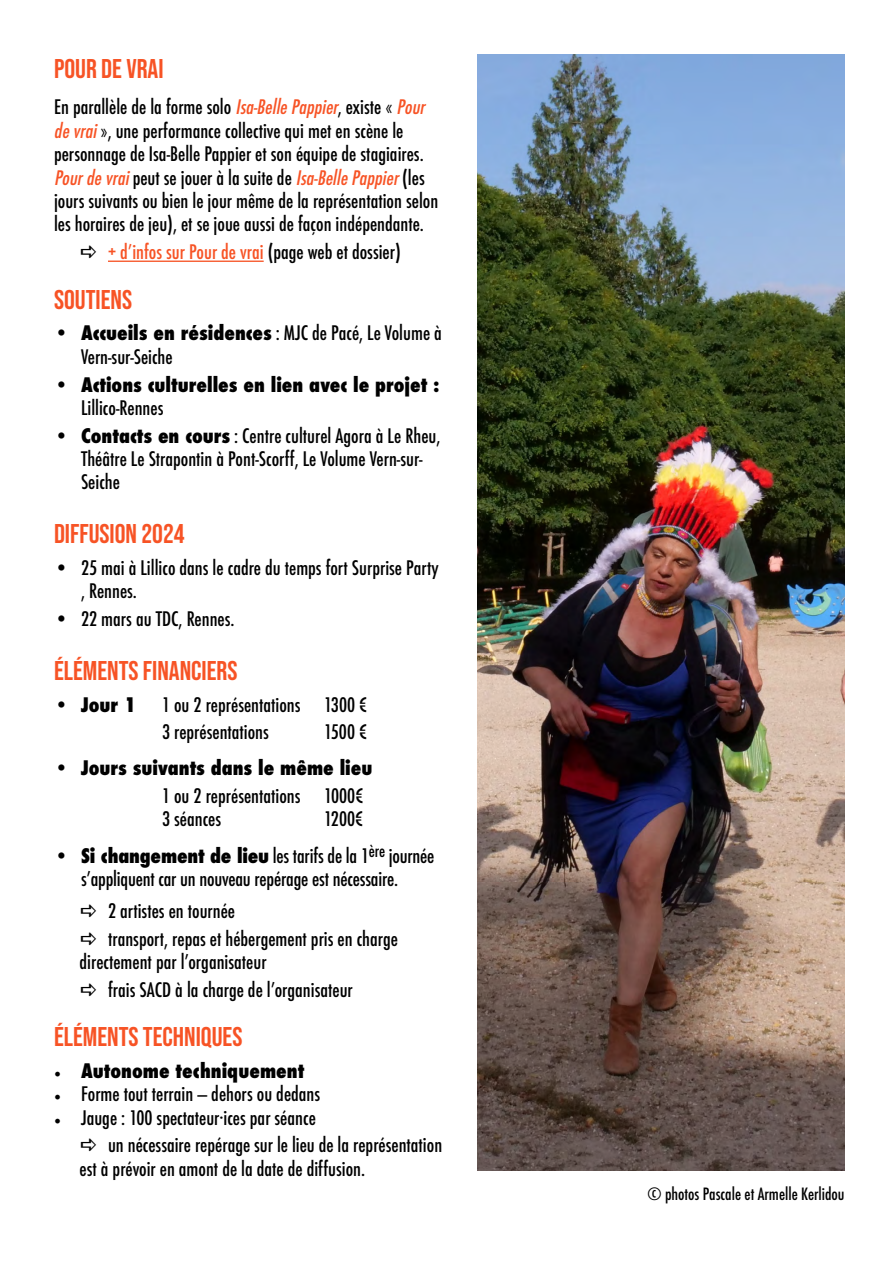
<style>
.page{position:relative;width:893px;height:1263px;background:#fff}
.page>*{position:absolute;margin:0;border:0;box-sizing:border-box;transform-origin:0 0}
.t1{font:27px "Bebas Neue";color:#f75325}
.t2{font:500 condensed 19.5px/23.4px "Futura";color:#000}
.t3{font:800 condensed 19.5px "Futura";color:#000}
.t4{font:500 condensed 19.5px "Futura";color:#f75325}
.t5{font:500 condensed 16.5px "Futura";color:#000}
.s1{font-style:italic;color:#f75325}
.s2{color:#000}
.s3{font-weight:800}
.s4{font-family:"Minion Pro";font-weight:400;font-stretch:normal;font-size:18px}
</style>
<div class="page">
<hr style="left:108px;top:261px;width:156px;height:1px;background:#f75325">
<img style="left:478px;top:54px;width:367px;height:1116px">
<h1 class="t1" style="left:54px;top:54px;width:111px">POUR DE VRAI</h1>
<p class="t2" style="left:54px;top:96px;width:386px">En parallèle de la forme solo <span class="s1">Isa-BellePappier</span>, existe « <span class="s1">Pour devrai</span>», une performance collective qui met en scène le personnage de Isa-Belle Pappier et son équipe de stagiaires.<br><span class="s1">Pourdevrai</span>p e u t s e j o u e r à l a s u i t e d e <span class="s1">Isa-BellePappier</span>( l e s jours suivants ou bien le jour même de la représentation selon les horaires de jeu), et se joue aussi de façon indépendante.</p>
<p class="t4" style="left:108px;top:239px;width:294px">+ d’infos sur Pour de vrai <span class="s2">(page web et dossier)</span></p>
<h1 class="t1" style="left:54px;top:284px;width:80px">SOUTIENS</h1>
<p class="t2" style="left:81px;top:322px;width:362px;text-indent:-27px"><span class="s3">• Accueils en résidences</span> : MJC de Pacé, Le Volume à<br>Vern-sur-Seiche</p>
<p class="t3" style="left:54px;top:371px;width:387px">• Actions culturelles en lien avec le projet :</p>
<p class="t2" style="left:81px;top:396px;width:84px">Lillico-Rennes</p>
<p class="t2" style="left:81px;top:424px;width:361px;text-indent:-27px"><span class="s3">• Contacts en cours</span> : Centre culturel Agora à Le Rheu,<br>Théâtre Le Strapontin à Pont-Scorff, Le Volume Vern-sur-<br>Seiche</p>
<h1 class="t1" style="left:54px;top:518px;width:132px">DIFFUSION 2024</h1>
<p class="t2" style="left:81px;top:556px;width:359px;text-indent:-27px">• 25 mai à Lillico dans le cadre du temps fort Surprise Party , Rennes.</p>
<p class="t2" style="left:54px;top:607px;width:182px">• 22 mars au TDC, Rennes.</p>
<h1 class="t1" style="left:54px;top:655px;width:185px">ÉLÉMENTS FINANCIERS</h1>
<p class="t3" style="left:54px;top:691px;width:83px">• Jour 1</p>
<p class="t2" style="left:162px;top:691px;width:207px;line-height:27.6px">1 ou 2 représentations 1300 €<br>3 représentations</p>
<p class="t2" style="left:324px;top:720px;width:45px">1500 €</p>
<p class="t3" style="left:54px;top:755px;width:320px">• Jours suivants dans le même lieu</p>
<p class="t2" style="left:162px;top:784px;width:203px">1 ou 2 représentations 1000€<br>3 séances</p>
<p class="t2" style="left:324px;top:808px;width:41px">1200€</p>
<p class="t2" style="left:54px;top:844px;width:382px;text-align:center"><span class="s3">• Si changement de lieu</span> les tarifs de la 1<sup>ère</sup> journée s’appliquent car un nouveau repérage est nécessaire.</p>
<p class="t2" style="left:108px;top:897px;width:291px;line-height:27.6px">2 artistes en tournée<br>transport, repas et hébergement pris en charge</p>
<p class="t2" style="left:108px;top:948px;width:246px;line-height:27.6px;text-indent:-28px">directement par l’organisateur<br>frais SACD à la charge de l’organisateur</p>
<h1 class="t1" style="left:54px;top:1021px;width:190px">ÉLÉMENTS TECHNIQUES</h1>
<p class="t3" style="left:54px;top:1057px;width:252px"><span class="s4">•</span> Autonome techniquement</p>
<p class="t2" style="left:54px;top:1082px;width:268px"><span class="s4">•</span> Forme tout terrain — dehors ou dedans</p>
<p class="t2" style="left:108px;top:1104px;width:336px;line-height:27.6px;text-indent:-54px"><span class="s4">•</span> Jauge : 100 spectateur·ices par séance<br>un nécessaire repérage sur le lieu de la représentation</p>
<p class="t2" style="left:80px;top:1157px;width:287px">est à prévoir en amont de la date de diffusion.</p>
<p class="t5" style="left:647px;top:1183px;width:199px">© photos Pascale et Armelle Kerlidou</p>
</div>
